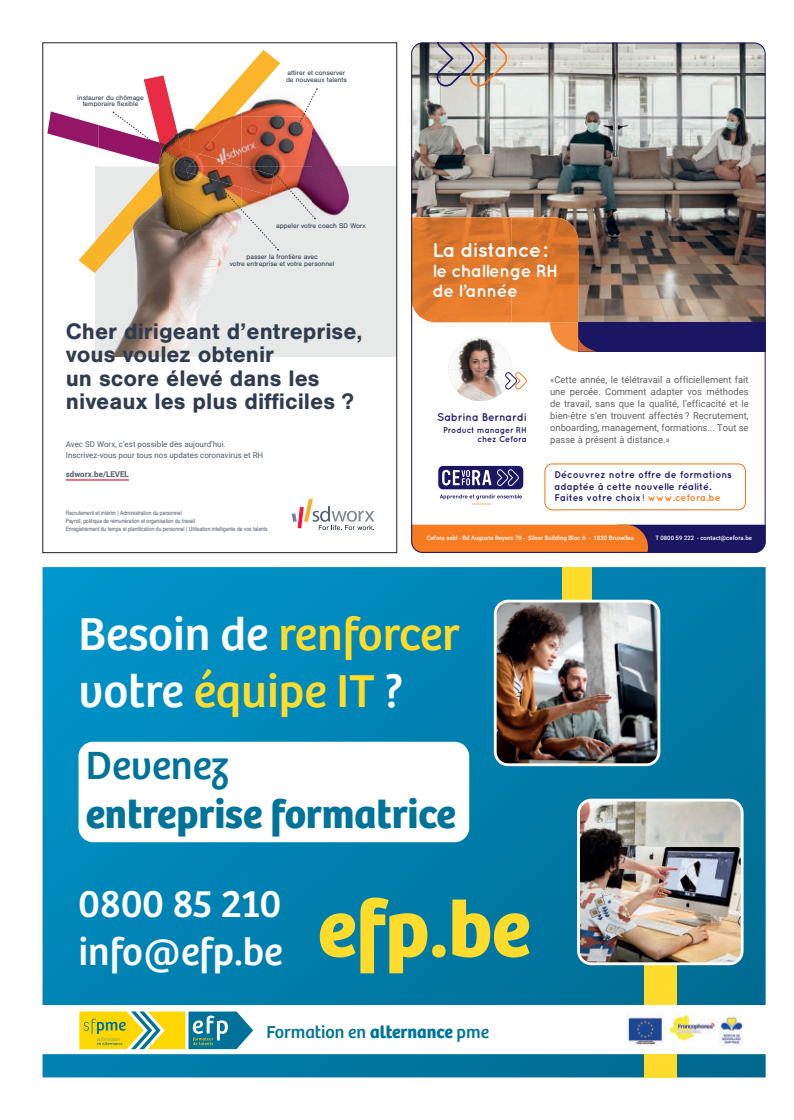
<style>
.page{position:relative;width:794px;height:1120px;background:#fff}
.page>*{position:absolute;margin:0;border:0;box-sizing:border-box;transform-origin:0 0}
.t1{font:700 81.5px "Bree";color:#ffdc2b}
.t2{font:47.8px/57.4px "Bree";color:#ffdc2b}
.t3{font:700 40.8px "Bree";color:#00739a}
.t4{font:40.8px "Bree";color:#00739a}
.t5{font:39.9px/47.9px "Bree";color:#fff}
.t6{font:700 23.4px/23.4px "Nimbus San";color:#2f3c4f}
.t7{font:700 20px "Quicksand";letter-spacing:-.025em;color:#fff}
.t8{font:17.9px "Bree";color:#00739a}
.t9{font:700 17.6px/20px "Quicksand";letter-spacing:-.025em;color:#fff}
.t10{font:700 11.1px "Quicksand";letter-spacing:-.01em;color:#221e65}
.t11{font:700 9.8px/11.5px "Quicksand";color:#1b1661}
.t12{font:9.5px/12px "Roboto";color:#636366;text-align:justify}
.t13{font:700 8.5px/8.9px "Quicksand";letter-spacing:-.01em;color:#221e65;text-align:right}
.t14{font:8px/10.2px "Roboto";color:#505b6f}
.t15{font:700 8px "Roboto";color:#505b6f}
.t16{font:7px/6.9px "Nimbus San";color:#2f3c4f;text-align:center}
.t17{font:6px/7.8px "Nimbus San Con L";letter-spacing:.005em;color:#505b6f}
.t18{font:500 6px "Roboto";letter-spacing:.01em;color:#fff}
.s1{color:#636366}
.s2{color:#f47b21}
.s3{color:#fff}
.s4{font-weight:700}
</style>
<div class="page">
<img style="left:411px;top:43px;width:354px;height:279px">
<div style="left:578px;top:322px;width:187px;height:29px;background:#1b1661"></div>
<img style="left:413px;top:217px;width:165px;height:81px">
<svg style="left:437px;top:465px;width:87px;height:40px"></svg>
<svg style="left:434px;top:45px;width:74px;height:44px;background:#b7afa8"></svg>
<svg style="left:413px;top:298px;width:184px;height:103px"></svg>
<div style="left:544px;top:463px;width:202px;height:47px;border:1px solid #f47b21;border-radius:7px"></div>
<svg style="left:43px;top:567px;width:722px;height:510px;background:#0081b0"></svg>
<div style="left:644px;top:821px;width:32px;height:256px;background:#ffdc2b"></div>
<div style="left:562px;top:567px;width:30px;height:172px;background:#ffdc2b"></div>
<div style="left:79px;top:742px;width:390px;height:100px;background:#fff;border-radius:15px"></div>
<div style="left:43px;top:1005px;width:722px;height:49px;background:#fff"></div>
<svg style="left:79px;top:1011px;width:174px;height:38px;background:#a3ba67"></svg>
<img style="left:626px;top:1011px;width:117px;height:34px">
<img style="left:495px;top:601px;width:164px;height:164px">
<div style="left:494px;top:600px;width:166px;height:166px;border:3px solid #fff;border-radius:13px"></div>
<img style="left:578px;top:800px;width:164px;height:164px">
<div style="left:577px;top:798px;width:166px;height:167px;border:3px solid #fff;border-radius:13px"></div>
<div style="left:96px;top:167px;width:301px;height:190px;background:#e7e9e8"></div>
<svg style="left:79px;top:166px;width:20px;height:107px"></svg>
<svg style="left:47px;top:111px;width:52px;height:37px"></svg>
<img style="left:162px;top:75px;width:134px;height:42px">
<img style="left:99px;top:166px;width:13px;height:1px">
<img style="left:220px;top:117px;width:164px;height:50px">
<img style="left:111px;top:254px;width:59px;height:103px">
<img style="left:170px;top:196px;width:57px;height:161px">
<img style="left:316px;top:167px;width:35px;height:53px">
<img style="left:220px;top:50px;width:60px;height:62px">
<img style="left:206px;top:100px;width:14px;height:54px">
<img style="left:220px;top:112px;width:17px;height:20px">
<img style="left:99px;top:222px;width:30px;height:46px">
<img style="left:99px;top:125px;width:13px;height:27px">
<img style="left:206px;top:154px;width:38px;height:13px">
<img style="left:206px;top:167px;width:12px;height:29px">
<img style="left:112px;top:76px;width:94px;height:178px">
<svg style="left:296px;top:88px;width:22px;height:41px"></svg>
<img style="left:218px;top:165px;width:98px;height:86px">
<hr style="left:66px;top:479px;width:63px;height:2px;background:#e92c42">
<svg style="left:292px;top:499px;width:82px;height:31px"></svg>
<svg style="left:411px;top:524px;width:354px;height:29px;background:#a65a3d"></svg>
<p class="t16" style="left:77px;top:94px;width:68px">instaurer du chômage temporaire flexible</p>
<p class="t16" style="left:286px;top:69px;width:62px;text-align:left">attirer et conserver de nouveaux talents</p>
<p class="t16" style="left:276px;top:222px;width:91px">appeler votre coach SD Worx</p>
<p class="t16" style="left:230px;top:254px;width:106px">passer la frontière avec<br>votre entreprise et votre personnel</p>
<h3 class="t6" style="left:66px;top:320px;width:298px">Cher dirigeant d’entreprise, vous voulez obtenir<br>un score élevé dans les niveaux les plus difficiles ?</h3>
<p class="t14" style="left:66px;top:439px;width:199px">Avec SD Worx, c’est possible dès aujourd’hui.<br>Inscrivez-vous pour tous nos updates coronavirus et RH</p>
<p class="t15" style="left:66px;top:468px;width:65px">sdworx.be/LEVEL</p>
<p class="t17" style="left:66px;top:509px;width:203px">Recrutement et intérim | Administration du personnel<br>Payroll, politique de rémunération et organisation du travail<br>Enregistrement du temps et planification du personnel | Utilisation intelligente de vos talents</p>
<h3 class="t7" style="left:432px;top:238px;width:116px">La distance :</h3>
<h3 class="t9" style="left:432px;top:260px;width:128px">le challenge RH de l’année</h3>
<p class="t10" style="left:437px;top:410px;width:91px">Sabrina Bernardi</p>
<p class="t13" style="left:443px;top:425px;width:85px">Product manager RH chez Cefora</p>
<p class="t12" style="left:550px;top:373px;width:200px">«Cette année, le télétravail a officiellement fait une percée. Comment adapter vos méthodes de travail, sans que la qualité, l’efficacité et le bien-être s’en trouvent affectés ? Recrutement, onboarding, management, formations... Tout se passe à présent à distance.»</p>
<p class="t11" style="left:554px;top:469px;width:179px">Découvrez notre offre de formations adaptée à cette nouvelle réalité.<br>Faites votre choix <span class="s1">!</span> <span class="s2">www.cefora.be</span></p>
<p class="t18" style="left:427px;top:534px;width:209px">Cefora asbl - Bd Auguste Reyers 70 - Silver Building Bloc A - 1030 Bruxelles</p>
<p class="t18" style="left:655px;top:534px;width:98px">T 0800 59 222 - contact@cefora.be</p>
<h2 class="t2" style="left:79px;top:606px;width:382px"><span class="s3">Besoin de</span> renforcer <span class="s3">votre</span> équipe IT <span class="s3">?</span></h2>
<h3 class="t4" style="left:86px;top:741px;width:144px">Devenez</h3>
<h3 class="t3" style="left:86px;top:789px;width:371px">entreprise formatrice</h3>
<h3 class="t5" style="left:79px;top:880px;width:206px">0800 85 210 info@efp.be</h3>
<h1 class="t1" style="left:318px;top:880px;width:214px">efp.be</h1>
<h3 class="t8" style="left:266px;top:1021px;width:224px">Formation en <span class="s4">alternance</span> pme</h3>
</div>
